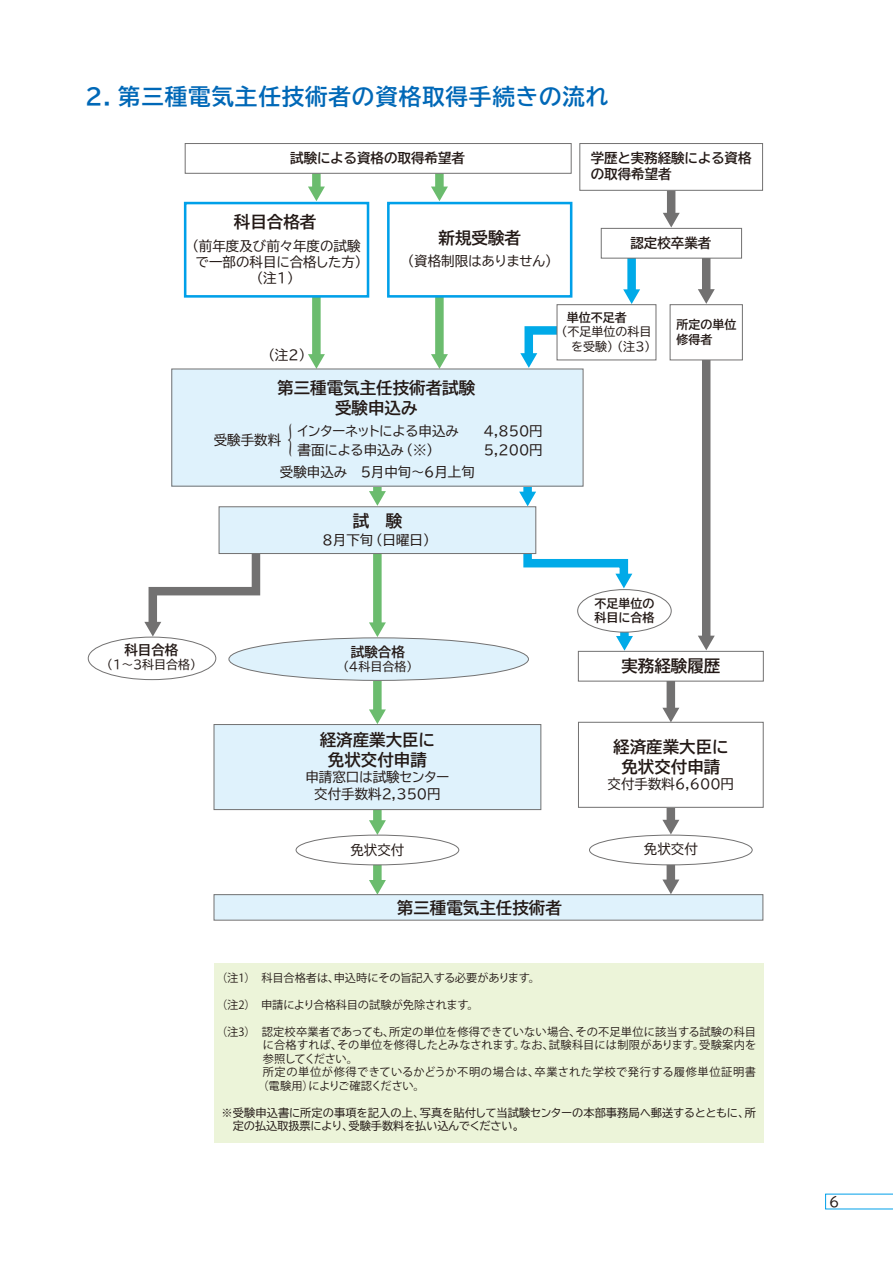
<style>
.page{position:relative;width:893px;height:1263px;background:#fff}
.page>*{position:absolute;margin:0;border:0;box-sizing:border-box;transform-origin:0 0}
.t1{font:300 34.05px "Ryumin Pr 6";color:#231916;scale:.75 1}
.t2{font:700 22.5px "TBUD Go Std";letter-spacing:.04em;color:#0068b7}
.t3{font:700 16.5px/19.8px "TBUD Go Std";color:#231916;text-align:center}
.t4{font:13.5px/16.2px "TBUD Go Std";color:#231916;text-align:center}
.t5{font:700 13.5px/16.2px "TBUD Go Std";color:#231916}
.t6{font:13.5px "TBUD Go Std";letter-spacing:-.075em;color:#231916}
.t7{font:13.5px "TBUD Go Std";color:#221815}
.t8{font:12px/14.4px "TBUD Go Std";color:#231916;text-align:center}
.t9{font:700 12px/14.4px "TBUD Go Std";color:#231916}
.t10{font:11.25px "Koz Go Pro";color:#231916}
.t11{font:11.25px/12.8px "TBUD Go Std";letter-spacing:-.01em;color:#231916}
.t12{font:11.25px "Koz Go Pro";letter-spacing:-.02em;color:#231916}
.t13{font:11.25px "Koz Go Pro";letter-spacing:.05em;color:#231916}
.t14{font:11.25px "Koz Go Pro";letter-spacing:-.04em;color:#231916}
.t15{font:11.25px "Koz Go Pro";letter-spacing:-.09em;color:#231916}
.s1{font-family:"Koz Go Pro"}
</style>
<div class="page">
<svg style="left:825px;top:1194px;width:68px;height:15px"></svg>
<div style="left:627px;top:257px;width:9px;height:35px;background:#00aae8"></div>
<svg style="left:623px;top:289px;width:17px;height:15px"></svg>
<svg style="left:520px;top:322px;width:47px;height:46px"></svg>
<div style="left:312px;top:173px;width:9px;height:16px;background:#6bbc6e"></div>
<svg style="left:308px;top:187px;width:17px;height:14px"></svg>
<div style="left:312px;top:286px;width:9px;height:71px;background:#6bbc6e"></div>
<svg style="left:308px;top:354px;width:17px;height:15px"></svg>
<div style="left:435px;top:173px;width:9px;height:16px;background:#6bbc6e"></div>
<svg style="left:431px;top:187px;width:17px;height:14px"></svg>
<div style="left:435px;top:286px;width:9px;height:71px;background:#6bbc6e"></div>
<svg style="left:431px;top:354px;width:17px;height:15px"></svg>
<div style="left:373px;top:456px;width:9px;height:38px;background:#6bbc6e"></div>
<svg style="left:369px;top:491px;width:17px;height:15px"></svg>
<svg style="left:144px;top:527px;width:117px;height:109px"></svg>
<div style="left:373px;top:537px;width:9px;height:88px;background:#6bbc6e"></div>
<svg style="left:369px;top:622px;width:17px;height:15px"></svg>
<div style="left:373px;top:681px;width:9px;height:31px;background:#6bbc6e"></div>
<svg style="left:369px;top:709px;width:17px;height:15px"></svg>
<div style="left:373px;top:805px;width:9px;height:18px;background:#6bbc6e"></div>
<svg style="left:369px;top:820px;width:17px;height:15px"></svg>
<div style="left:373px;top:862px;width:9px;height:20px;background:#6bbc6e"></div>
<svg style="left:369px;top:880px;width:17px;height:14px"></svg>
<div style="left:667px;top:191px;width:8px;height:24px;background:#727171"></div>
<svg style="left:663px;top:213px;width:17px;height:14px"></svg>
<div style="left:702px;top:256px;width:8px;height:36px;background:#727171"></div>
<svg style="left:698px;top:289px;width:17px;height:15px"></svg>
<div style="left:702px;top:349px;width:8px;height:289px;background:#727171"></div>
<svg style="left:698px;top:636px;width:17px;height:14px"></svg>
<div style="left:667px;top:679px;width:8px;height:31px;background:#727171"></div>
<svg style="left:662px;top:708px;width:17px;height:14px"></svg>
<div style="left:667px;top:794px;width:8px;height:28px;background:#727171"></div>
<svg style="left:662px;top:820px;width:17px;height:14px"></svg>
<div style="left:667px;top:862px;width:8px;height:20px;background:#727171"></div>
<svg style="left:662px;top:879px;width:17px;height:15px"></svg>
<div style="left:523px;top:458px;width:9px;height:36px;background:#00aae8"></div>
<svg style="left:519px;top:492px;width:17px;height:14px"></svg>
<svg style="left:523px;top:530px;width:109px;height:58px"></svg>
<svg style="left:620px;top:632px;width:9px;height:4px"></svg>
<svg style="left:616px;top:636px;width:17px;height:15px"></svg>
<div style="left:185px;top:143px;width:387px;height:31px;border:1px solid #727171"></div>
<div style="left:388px;top:203px;width:183px;height:93px;background:#fff"></div>
<div style="left:387px;top:202px;width:185px;height:96px;border:3px solid #00a0e9"></div>
<div style="left:185px;top:203px;width:183px;height:93px;background:#fff"></div>
<div style="left:184px;top:202px;width:185px;height:96px;border:3px solid #00a0e9"></div>
<div style="left:579px;top:143px;width:184px;height:48px;border:1px solid #727171"></div>
<div style="left:601px;top:228px;width:141px;height:30px;background:#fff"></div>
<div style="left:601px;top:228px;width:141px;height:31px;border:1px solid #727171"></div>
<div style="left:557px;top:305px;width:99px;height:55px;background:#fff"></div>
<div style="left:557px;top:304px;width:99px;height:56px;border:1px solid #727171"></div>
<div style="left:670px;top:305px;width:72px;height:55px;background:#fff"></div>
<div style="left:670px;top:304px;width:73px;height:56px;border:1px solid #727171"></div>
<div style="left:172px;top:369px;width:411px;height:117px;background:#dff2fc"></div>
<div style="left:171px;top:369px;width:412px;height:118px;border:1px solid #727171"></div>
<div style="left:219px;top:507px;width:317px;height:46px;background:#dff2fc"></div>
<div style="left:219px;top:506px;width:317px;height:48px;border:1px solid #727171"></div>
<div style="left:88px;top:637px;width:128px;height:43px;border:1px solid #727171;border-radius:50%"></div>
<div style="left:229px;top:638px;width:299px;height:42px;background:#dff2fc;border-radius:50%"></div>
<div style="left:228px;top:637px;width:301px;height:44px;border:1px solid #727171;border-radius:50%"></div>
<div style="left:577px;top:589px;width:95px;height:43px;border:1px solid #727171;border-radius:50%"></div>
<div style="left:578px;top:651px;width:186px;height:30px;border:1px solid #727171"></div>
<div style="left:214px;top:724px;width:327px;height:85px;background:#dff2fc"></div>
<div style="left:214px;top:724px;width:327px;height:86px;border:1px solid #727171"></div>
<div style="left:578px;top:722px;width:185px;height:85px;background:#fff"></div>
<div style="left:578px;top:722px;width:186px;height:86px;border:1px solid #727171"></div>
<div style="left:589px;top:835px;width:163px;height:30px;background:#fff;border-radius:50%"></div>
<div style="left:589px;top:835px;width:164px;height:30px;border:1px solid #727171;border-radius:50%"></div>
<div style="left:296px;top:835px;width:163px;height:30px;background:#fff;border-radius:50%"></div>
<div style="left:296px;top:835px;width:163px;height:30px;border:1px solid #727171;border-radius:50%"></div>
<div style="left:214px;top:895px;width:549px;height:25px;background:#dff2fc"></div>
<div style="left:214px;top:894px;width:549px;height:26px;border:1px solid #727171"></div>
<div style="left:214px;top:963px;width:550px;height:179px;background:#ecf4d9"></div>
<h2 class="t2" style="left:85px;top:78px;width:525px">2. 第三種電気主任技術者の資格取得手続きの流れ</h2>
<p class="t5" style="left:290px;top:150px;width:176px">試験による資格の取得希望者</p>
<p class="t5" style="left:591px;top:150px;width:162px">学歴と実務経験による資格の取得希望者</p>
<p class="t3" style="left:234px;top:212px;width:84px">科目合格者</p>
<p class="t4" style="left:185px;top:237px;width:177px">（前年度及び前々年度の試験</p>
<p class="t4" style="left:196px;top:254px;width:174px">で一部の科目に合格した方）</p>
<p class="t4" style="left:250px;top:270px;width:52px">（注1）</p>
<p class="t3" style="left:438px;top:228px;width:84px">新規受験者</p>
<p class="t4" style="left:401px;top:253px;width:159px">（資格制限はありません）</p>
<p class="t5" style="left:630px;top:235px;width:82px">認定校卒業者</p>
<p class="t4" style="left:261px;top:347px;width:52px">（注2）</p>
<p class="t3" style="left:277px;top:378px;width:199px">第三種電気主任技術者試験受験申込み</p>
<h1 class="t1" style="left:268px;top:413px;width:36px">｛</h1>
<p class="t6" style="left:297px;top:419px;width:164px">インターネットによる申込み</p>
<p class="t4" style="left:484px;top:422px;width:61px">4,850円</p>
<p class="t4" style="left:214px;top:432px;width:69px">受験手数料</p>
<p class="t4" style="left:298px;top:442px;width:144px">書面による申込み（※）</p>
<p class="t4" style="left:484px;top:442px;width:61px">5,200円</p>
<p class="t4" style="left:280px;top:464px;width:196px">受験申込み　5月中旬～6月上旬</p>
<p class="t9" style="left:567px;top:310px;width:61px">単位不足者</p>
<p class="t8" style="left:555px;top:324px;width:103px">（不足単位の科目　を受験）（注3）</p>
<p class="t9" style="left:676px;top:318px;width:61px">所定の単位修得者</p>
<p class="t3" style="left:353px;top:511px;width:51px">試　験</p>
<p class="t4" style="left:323px;top:531px;width:115px">8月下旬（日曜日）</p>
<p class="t5" style="left:124px;top:642px;width:55px">科目合格</p>
<p class="t8" style="left:101px;top:657px;width:103px">（1～3科目合格）</p>
<p class="t5" style="left:351px;top:644px;width:55px">試験合格</p>
<p class="t8" style="left:337px;top:659px;width:83px">（4科目合格）</p>
<p class="t9" style="left:594px;top:596px;width:61px">不足単位の科目に合格</p>
<p class="t3" style="left:621px;top:656px;width:100px">実務経験履歴</p>
<p class="t3" style="left:320px;top:730px;width:117px">経済産業大臣に免状交付申請</p>
<p class="t4" style="left:305px;top:769px;width:146px">申請窓口は試験センター交付手数料2,350円</p>
<p class="t3" style="left:613px;top:737px;width:117px">経済産業大臣に免状交付申請</p>
<p class="t4" style="left:608px;top:776px;width:128px">交付手数料6,600円</p>
<p class="t4" style="left:350px;top:841px;width:55px">免状交付</p>
<p class="t4" style="left:644px;top:841px;width:55px">免状交付</p>
<p class="t3" style="left:397px;top:898px;width:166px">第三種電気主任技術者</p>
<p class="t12" style="left:216px;top:970px;width:325px">（注1）　科目合格者は、申込時にその旨記入する必要があります。</p>
<p class="t12" style="left:216px;top:997px;width:264px">（注2）　申請により合格科目の試験が免除されます。</p>
<p class="t10" style="left:216px;top:1024px;width:542px">（注3）　認定校卒業者であっても、所定の単位を修得できていない場合、その不足単位に該当する試験の科目</p>
<p class="t10" style="left:263px;top:1038px;width:495px">に合格すれば、その単位を修得したとみなされます。なお、試験科目には制限があります。受験案内を</p>
<p class="t15" style="left:263px;top:1051px;width:97px">参照してください。</p>
<p class="t13" style="left:263px;top:1065px;width:495px">所定の単位が修得できているかどうか不明の場合は、卒業された学校で発行する履修単位証明書</p>
<p class="t14" style="left:257px;top:1078px;width:169px">（電験用）によりご確認ください。</p>
<p class="t11" style="left:233px;top:1106px;width:525px;text-indent:-11px"><span class="s1">※</span>受験申込書に所定の事項を記入の上、写真を貼付して当試験センターの本部事務局へ郵送するとともに、所定の払込取扱票により、受験手数料を払い込んでください。</p>
<p class="t7" style="left:829px;top:1191px;width:12px">6</p>
</div>
